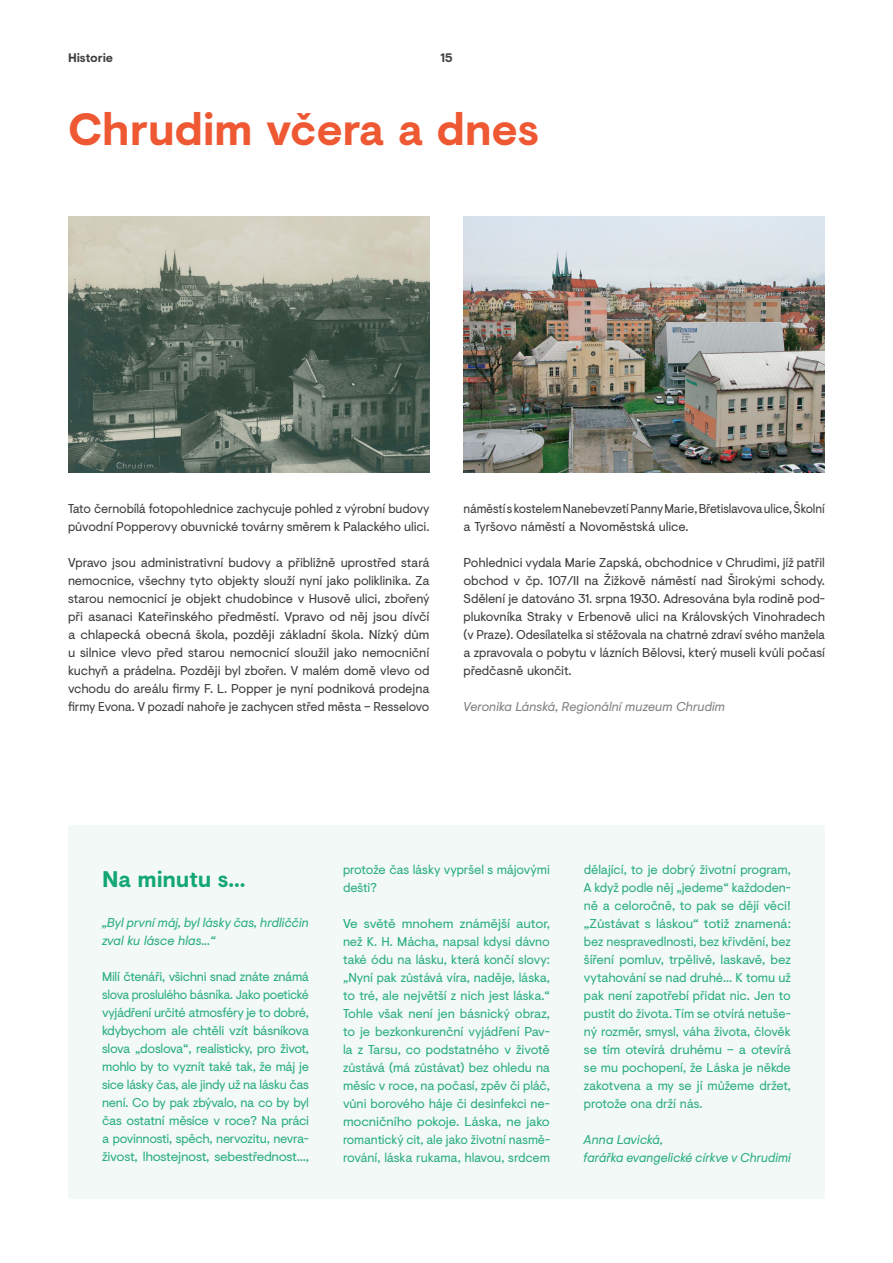
<style>
.page{position:relative;width:893px;height:1263px;background:#fff}
.page>*{position:absolute;margin:0;border:0;box-sizing:border-box;transform-origin:0 0}
.t1{font:700 45px "Visuelt";letter-spacing:-.01em;color:#ee5832}
.t2{font:700 22.5px "Visuelt";letter-spacing:-.01em;color:#13a773}
.t3{font:12.75px/18px "Visuelt";letter-spacing:-.01em;color:#3e3e3f;text-align:justify}
.t4{font:12.75px/18px "Visuelt";letter-spacing:-.015em;color:#2bae7f;text-align:justify}
.t5{font:12.75px/18px "Visuelt";letter-spacing:-.015em;color:#2bae7f;text-align:justify;scale:1.05 1}
.t6{font:italic 12.75px/18px "Visuelt";letter-spacing:-.005em;color:#2bae7f}
.t7{font:12.75px/18px "Visuelt";letter-spacing:-.01em;color:#3e3e3f;scale:.95 1}
.t8{font:italic 12.75px "Visuelt";letter-spacing:-.005em;color:#808285}
.t9{font:700 12.3px "Visuelt";letter-spacing:-.01em;color:#3e3e3f}
</style>
<div class="page">
<img style="left:68px;top:217px;width:361px;height:255px">
<img style="left:463px;top:217px;width:362px;height:255px">
<div style="left:68px;top:825px;width:757px;height:373px;background:#f2f9f6"></div>
<p class="t9" style="left:68px;top:49px;width:47px">Historie</p>
<p class="t9" style="left:440px;top:49px;width:14px">15</p>
<h1 class="t1" style="left:68px;top:95px;width:473px">Chrudim včera a dnes</h1>
<p class="t3" style="left:68px;top:499px;width:363px">Tato černobílá fotopohlednice zachycuje pohled z výrobní budovy původní Popperovy obuvnické továrny směrem k Palackého ulici.</p>
<p class="t3" style="left:68px;top:553px;width:363px">Vpravo jsou administrativní budovy a přibližně uprostřed stará nemocnice, všechny tyto objekty slouží nyní jako poliklinika. Za starou nemocnicí je objekt chudobince v Husově ulici, zbořený při asanaci Kateřinského předměstí. Vpravo od něj jsou dívčí a chlapecká obecná škola, později základní škola. Nízký dům u silnice vlevo před starou nemocnicí sloužil jako nemocniční kuchyň a prádelna. Později byl zbořen. V malém domě vlevo od vchodu do areálu firmy F. L. Popper je nyní podniková prodejna firmy Evona. V pozadí nahoře je zachycen střed města – Resselovo</p>
<p class="t7" style="left:463px;top:499px;width:382px">náměstí s kostelem Nanebevzetí Panny Marie, Břetislavova ulice, Školní a Tyršovo náměstí a Novoměstská ulice.</p>
<p class="t3" style="left:463px;top:553px;width:363px">Pohlednici vydala Marie Zapská, obchodnice v Chrudimi, jíž patřil obchod v čp. 107/II na Žižkově náměstí nad Širokými schody.<br>Sdělení je datováno 31. srpna 1930. Adresována byla rodině pod&shy;plukovníka Straky v Erbenově ulici na Královských Vinohradech (v Praze). Odesílatelka si stěžovala na chatrné zdraví svého manžela a zpravovala o pobytu v lázních Bělovsi, který museli kvůli počasí předčasně ukončit.</p>
<p class="t8" style="left:463px;top:698px;width:263px">Veronika Lánská, Regionální muzeum Chrudim</p>
<h2 class="t2" style="left:102px;top:862px;width:145px">Na minutu s...</h2>
<p class="t6" style="left:102px;top:913px;width:208px">„Byl první máj, byl lásky čas, hrdliččin zval ku lásce hlas...“</p>
<p class="t4" style="left:102px;top:967px;width:208px">Milí čtenáři, všichni snad znáte známá slova proslulého básníka. Jako poetické vyjádření určité atmosféry je to dobré, kdybychom ale chtěli vzít básníkova slova „doslova“, realisticky, pro život, mohlo by to vyznít také tak, že máj je sice lásky čas, ale jindy už na lásku čas není. Co by pak zbývalo, na co by byl čas ostatní měsíce v roce? Na práci a povinnosti, spěch, nervozitu, nevra&shy;živost, lhostejnost, sebestřednost...,</p>
<p class="t4" style="left:343px;top:860px;width:208px">protože čas lásky vypršel s májovými dešti?</p>
<p class="t5" style="left:343px;top:914px;width:199px">Ve světě mnohem známější autor, než K. H. Mácha, napsal kdysi dávno také ódu na lásku, která končí slovy: „Nyní pak zůstává víra, naděje, láska, to tré, ale největší z nich jest láska.“ Tohle však není jen básnický obraz, to je bezkonkurenční vyjádření Pav&shy;la z Tarsu, co podstatného v životě zůstává (má zůstávat) bez ohledu na měsíc v roce, na počasí, zpěv či pláč, vůni borového háje či desinfekci ne&shy;mocničního pokoje. Láska, ne jako romantický cit, ale jako životní nasmě&shy;rování, láska rukama, hlavou, srdcem</p>
<p class="t4" style="left:584px;top:860px;width:208px">dělající, to je dobrý životní program, A když podle něj „jedeme“ každoden&shy;ně a celoročně, to pak se dějí věci! „Zůstávat s láskou“ totiž znamená: bez nespravedlnosti, bez křivdění, bez šíření pomluv, trpělivě, laskavě, bez vytahování se nad druhé... K tomu už pak není zapotřebí přidat nic. Jen to pustit do života. Tím se otvírá netuše&shy;ný rozměr, smysl, váha života, člověk se tím otevírá druhému – a otevírá se mu pochopení, že Láska je někde zakotvena a my se jí můžeme držet, protože ona drží nás.</p>
<p class="t6" style="left:584px;top:1130px;width:208px">Anna Lavická,<br>farářka evangelické církve v Chrudimi</p>
</div>
